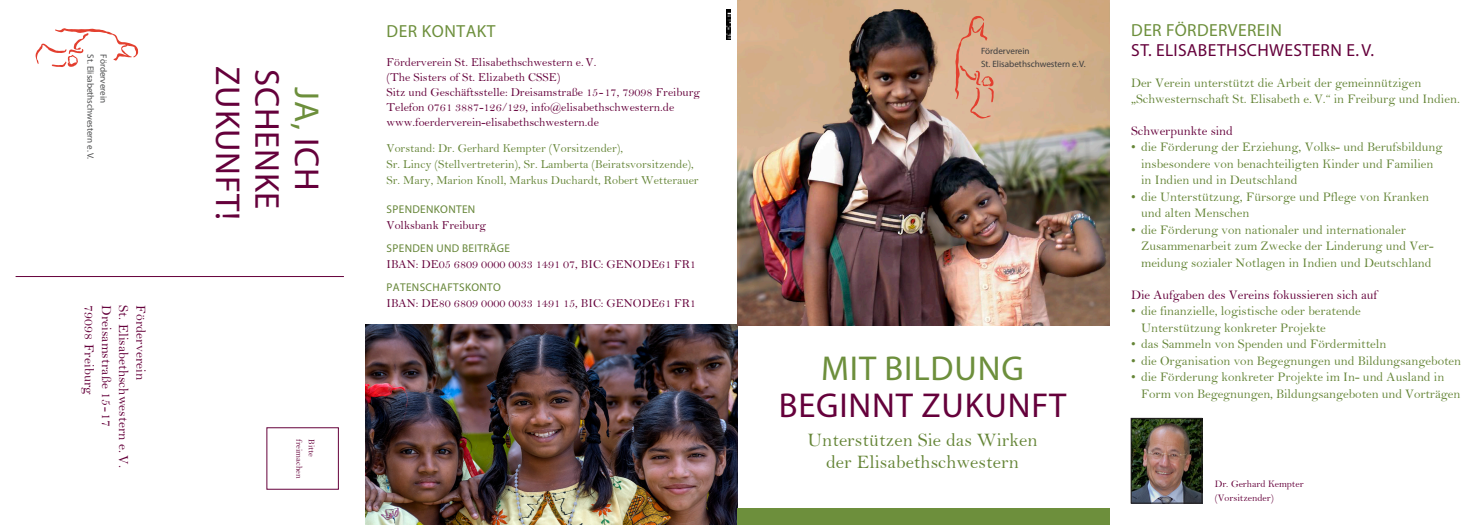
<style>
.page{position:relative;width:1475px;height:525px;background:#fff}
.page>*{position:absolute;margin:0;border:0;box-sizing:border-box;transform-origin:0 0}
.t1{font:34.62px/39.4px "Myriad Pro";letter-spacing:.025em;color:#65003b;text-align:center}
.t2{font:34.62px "Myriad Pro";letter-spacing:.025em;color:#6d8f3c}
.t3{font:19.12px/22.6px "Bell";letter-spacing:.005em;color:#658537;text-align:center}
.t4{font:17.5px "Myriad Pro";letter-spacing:.02em;color:#65003b}
.t5{font:17.5px "Myriad Pro";letter-spacing:.025em;color:#6d8f3c}
.t6{font:13.75px/17.1px "Bell";letter-spacing:.005em;color:#65003b}
.t7{font:13.12px/16.5px "Bell";color:#658537}
.t8{font:13.12px "Bell";color:#65003b}
.t9{font:12.12px/15px "Bell";color:#65003b}
.t10{font:12.12px/16px "Bell";color:#658537}
.t11{font:11.25px "Myriad Pro";letter-spacing:.03em;color:#658537}
.t12{font:10px/13.8px "Bell";color:#65003b}
.t13{font:9.12px/13.1px "Myriad Pro";color:#3e3e3f}
.t14{font:9.12px "Myriad Pro";color:#4b4c4d}
.t15{font:8.75px "Bell";color:#65003b}
.s1{color:#6d8f3c}
</style>
<div class="page">
<img style="left:365px;top:324px;width:372px;height:200px">
<div style="left:737px;top:508px;width:372px;height:16px;background:#6d8f3c"></div>
<img style="left:726px;top:10px;width:4px;height:29px">
<img style="left:1132px;top:420px;width:67px;height:81px">
<div style="left:1130px;top:418px;width:71px;height:85px;border:1px solid #231f20"></div>
<img style="left:737px;top:0;width:372px;height:325px">
<hr style="left:16px;top:276px;width:328px;height:1px;background:#65003b">
<svg style="left:954px;top:16px;width:39px;height:102px;background:#dca688"></svg>
<svg style="left:35px;top:28px;width:103px;height:39px"></svg>
<p class="t14" style="left:96px;top:54px;width:106px;rotate:90deg">St. Elisabethschwestern e. V.</p>
<p class="t14" style="left:109px;top:54px;width:50px;rotate:90deg">Förderverein</p>
<p class="t6" style="left:115px;top:305px;width:123px;rotate:90deg">Dreisamstraße 15-17<br>79098 Freiburg</p>
<p class="t6" style="left:132px;top:305px;width:164px;rotate:90deg">St. Elisabethschwestern e.V.</p>
<p class="t6" style="left:149px;top:305px;width:76px;rotate:90deg">Förderverein</p>
<h1 class="t1" style="left:327px;top:66px;width:155px;rotate:90deg"><span class="s1">JA,</span> ICH<br>SCHENKE<br>ZUKUNFT!</h1>
<p class="t15" style="left:304px;top:439px;width:41px;rotate:90deg">freimachen</p>
<p class="t15" style="left:317px;top:439px;width:19px;rotate:90deg">Bitte</p>
<h3 class="t5" style="left:386px;top:20px;width:110px">DER KONTAKT</h3>
<p class="t9" style="left:386px;top:55px;width:315px">Förderverein St. Elisabethschwestern e.V.<br>(The Sisters of St. Elizabeth CSSE)<br>Sitz und Geschäftsstelle: Dreisamstraße 15-17, 79098 Freiburg Telefon 0761 3887-126/129, info@elisabethschwestern.de www.foerderverein-elisabethschwestern.de</p>
<p class="t10" style="left:386px;top:140px;width:314px">Vorstand: Dr. Gerhard Kempter (Vorsitzender),<br>Sr. Lincy (Stellvertreterin), Sr. Lamberta (Beiratsvorsitzende),<br>Sr. Mary, Marion Knoll, Markus Duchardt, Robert Wetterauer</p>
<p class="t11" style="left:386px;top:202px;width:90px">SPENDENKONTEN</p>
<p class="t9" style="left:386px;top:218px;width:101px">Volksbank Freiburg</p>
<p class="t11" style="left:386px;top:241px;width:125px">SPENDEN UND BEITRÄGE</p>
<p class="t9" style="left:386px;top:256px;width:311px">IBAN: DE05 6809 0000 0033 1491 07, BIC: GENODE61 FR1</p>
<p class="t11" style="left:386px;top:280px;width:116px">PATENSCHAFTSKONTO</p>
<p class="t9" style="left:386px;top:295px;width:311px">IBAN: DE80 6809 0000 0033 1491 15, BIC: GENODE61 FR1</p>
<p class="t13" style="left:980px;top:44px;width:106px">Förderverein<br>St. Elisabethschwestern e. V.</p>
<h1 class="t2" style="left:821px;top:346px;width:204px">MIT BILDUNG</h1>
<h1 class="t1" style="left:778px;top:385px;width:289px">BEGINNT ZUKUNFT</h1>
<h2 class="t3" style="left:807px;top:428px;width:231px">Unterstützen Sie das Wirken der Elisabethschwestern</h2>
<h3 class="t5" style="left:1130px;top:19px;width:152px">DER FÖRDERVEREIN</h3>
<h3 class="t4" style="left:1130px;top:39px;width:244px">ST. ELISABETHSCHWESTERN E.V.</h3>
<p class="t7" style="left:1130px;top:75px;width:330px">Der Verein unterstützt die Arbeit der gemeinnützigen „Schwesternschaft St. Elisabeth e.V.“ in Freiburg und Indien.</p>
<p class="t8" style="left:1130px;top:123px;width:103px">Schwerpunkte sind</p>
<p class="t7" style="left:1140px;top:139px;width:303px;text-indent:-10px">• die Förderung der Erziehung, Volks- und Berufsbildung insbesondere von benachteiligten Kinder und Familien in Indien und in Deutschland</p>
<p class="t7" style="left:1140px;top:188px;width:289px;text-indent:-10px">• die Unterstützung, Fürsorge und Pflege von Kranken und alten Menschen</p>
<p class="t7" style="left:1140px;top:221px;width:294px;text-indent:-10px">• die Förderung von nationaler und internationaler<br>Zusammenarbeit zum Zwecke der Linderung und Ver&shy;meidung sozialer Notlagen in Indien und Deutschland</p>
<p class="t8" style="left:1130px;top:286px;width:248px">Die Aufgaben des Vereins fokussieren sich auf</p>
<p class="t7" style="left:1140px;top:302px;width:221px;text-indent:-10px">• die finanzielle, logistische oder beratende<br>Unterstützung konkreter Projekte</p>
<p class="t7" style="left:1130px;top:335px;width:257px">• das Sammeln von Spenden und Fördermitteln</p>
<p class="t7" style="left:1130px;top:352px;width:331px">• die Organisation von Begegnungen und Bildungsangeboten</p>
<p class="t7" style="left:1140px;top:368px;width:321px;text-indent:-10px">• die Förderung konkreter Projekte im In- und Ausland in<br>Form von Begegnungen, Bildungsangeboten und Vorträgen</p>
<p class="t12" style="left:1214px;top:477px;width:90px">Dr. Gerhard Kempter (Vorsitzender)</p>
</div>
